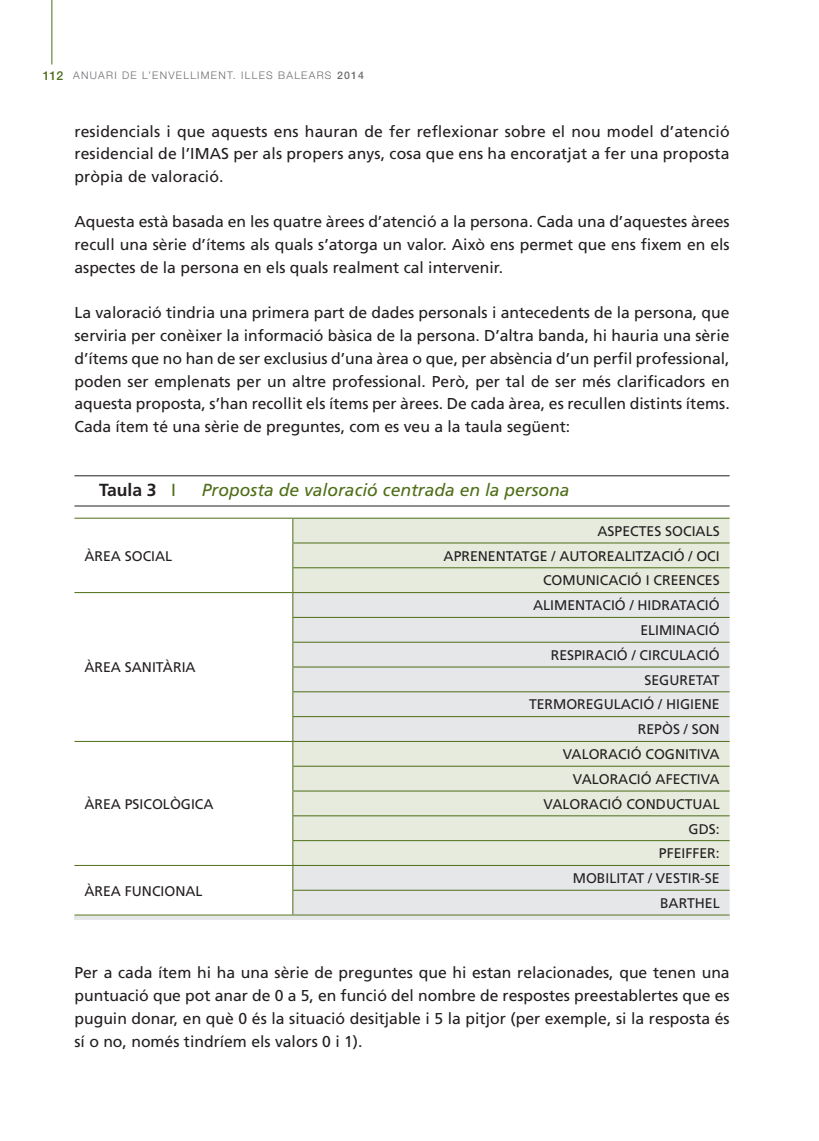
<style>
.page{position:relative;width:819px;height:1141px;background:#fff}
.page>*{position:absolute;margin:0;border:0;box-sizing:border-box;transform-origin:0 0}
.t1{font:italic 17.5px "Frutiger LT Std";color:#4e6e17}
.t2{font:700 17.5px "Frutiger LT Std";color:#231f20}
.t3{font:15.75px/22.8px "Frutiger";color:#231f20;text-align:justify}
.t4{font:14px/24.8px "Frutiger LT Std";color:#231f20;text-align:right}
.t5{font:300 10.5px "Helvetica Neue LT Std";letter-spacing:.12em;color:#6c6d70}
.s1{font-weight:500;font-size:12.25px;color:#4e6e17}
.s2{font-weight:500}
.s3{font-weight:400;color:#4e6e17}
</style>
<div class="page">
<hr style="left:52px;top:0;width:1px;height:64px;background:#4e6e17">
<hr style="left:74px;top:475px;width:655px;height:1px;background:#231f20">
<hr style="left:74px;top:506px;width:655px;height:1px;background:#231f20">
<div style="left:293px;top:519px;width:436px;height:73px;background:#e6ebdd"></div>
<svg style="left:293px;top:593px;width:436px;height:322px;background:#e4e7e1"></svg>
<hr style="left:74px;top:518px;width:219px;height:1px;background:#4e6e17">
<hr style="left:293px;top:518px;width:436px;height:1px;background:#4e6e17">
<hr style="left:292px;top:543px;width:437px;height:1px;background:#4e6e17">
<hr style="left:292px;top:567px;width:437px;height:1px;background:#4e6e17">
<hr style="left:74px;top:592px;width:219px;height:1px;background:#4e6e17">
<hr style="left:293px;top:592px;width:436px;height:1px;background:#4e6e17">
<hr style="left:292px;top:617px;width:437px;height:1px;background:#4e6e17">
<hr style="left:292px;top:642px;width:437px;height:1px;background:#4e6e17">
<hr style="left:292px;top:667px;width:437px;height:1px;background:#4e6e17">
<hr style="left:292px;top:691px;width:437px;height:1px;background:#4e6e17">
<hr style="left:292px;top:716px;width:437px;height:1px;background:#4e6e17">
<hr style="left:74px;top:741px;width:219px;height:1px;background:#4e6e17">
<hr style="left:293px;top:741px;width:436px;height:1px;background:#4e6e17">
<hr style="left:292px;top:766px;width:437px;height:1px;background:#4e6e17">
<hr style="left:292px;top:791px;width:437px;height:1px;background:#4e6e17">
<hr style="left:292px;top:815px;width:437px;height:1px;background:#4e6e17">
<hr style="left:292px;top:840px;width:437px;height:1px;background:#4e6e17">
<hr style="left:74px;top:865px;width:219px;height:1px;background:#4e6e17">
<hr style="left:74px;top:915px;width:219px;height:1px;background:#4e6e17">
<svg style="left:292px;top:519px;width:1px;height:396px"></svg>
<hr style="left:293px;top:865px;width:436px;height:1px;background:#4e6e17">
<hr style="left:292px;top:890px;width:437px;height:1px;background:#4e6e17">
<hr style="left:293px;top:915px;width:436px;height:1px;background:#4e6e17">
<hr style="left:74px;top:916px;width:655px;height:4px;background:#e6e7e9">
<p class="t5" style="left:43px;top:69px;width:323px"><span class="s1">112</span> ANUARI DE L’ENVELLIMENT. ILLES BALEARS <span class="s2">2014</span></p>
<p class="t3" style="left:74px;top:120px;width:656px">residencials i que aquests ens hauran de fer reflexionar sobre el nou model d’atenció residencial de l’IMAS per als propers anys, cosa que ens ha encoratjat a fer una proposta pròpia de valoració.</p>
<p class="t3" style="left:74px;top:211px;width:656px">Aquesta està basada en les quatre àrees d’atenció a la persona. Cada una d’aquestes àrees recull una sèrie d’ítems als quals s’atorga un valor. Això ens permet que ens fixem en els aspectes de la persona en els quals realment cal intervenir.</p>
<p class="t3" style="left:74px;top:302px;width:656px">La valoració tindria una primera part de dades personals i antecedents de la persona, que serviria per conèixer la informació bàsica de la persona. D’altra banda, hi hauria una sèrie d’ítems que no han de ser exclusius d’una àrea o que, per absència d’un perfil professional, poden ser emplenats per un altre professional. Però, per tal de ser més clarificadors en aquesta proposta, s’han recollit els ítems per àrees. De cada àrea, es recullen distints ítems.<br>Cada ítem té una sèrie de preguntes, com es veu a la taula següent:</p>
<p class="t2" style="left:99px;top:479px;width:78px">Taula 3 <span class="s3">I</span></p>
<p class="t1" style="left:202px;top:480px;width:369px">Proposta de valoració centrada en la persona</p>
<p class="t4" style="left:84px;top:543px;width:89px">ÀREA SOCIAL</p>
<p class="t4" style="left:84px;top:655px;width:113px">ÀREA SANITÀRIA</p>
<p class="t4" style="left:84px;top:791px;width:131px">ÀREA PSICOLÒGICA</p>
<p class="t4" style="left:443px;top:519px;width:277px">ASPECTES SOCIALS<br>APRENENTATGE / AUTOREALITZACIÓ / OCI<br>COMUNICACIÓ I CREENCES</p>
<p class="t4" style="left:529px;top:593px;width:192px">ALIMENTACIÓ / HIDRATACIÓ<br>ELIMINACIÓ<br>RESPIRACIÓ / CIRCULACIÓ<br>SEGURETAT<br>TERMOREGULACIÓ / HIGIENE<br>REPÒS / SON</p>
<p class="t4" style="left:543px;top:742px;width:178px">VALORACIÓ COGNITIVA<br>VALORACIÓ AFECTIVA<br>VALORACIÓ CONDUCTUAL<br>GDS:<br>PFEIFFER:</p>
<p class="t4" style="left:84px;top:878px;width:120px">ÀREA FUNCIONAL</p>
<p class="t4" style="left:572px;top:866px;width:148px">MOBILITAT / VESTIR-SE<br>BARTHEL</p>
<p class="t3" style="left:74px;top:961px;width:656px">Per a cada ítem hi ha una sèrie de preguntes que hi estan relacionades, que tenen una puntuació que pot anar de 0 a 5, en funció del nombre de respostes preestablertes que es puguin donar, en què 0 és la situació desitjable i 5 la pitjor (per exemple, si la resposta és sí o no, només tindríem els valors 0 i 1).</p>
</div>
